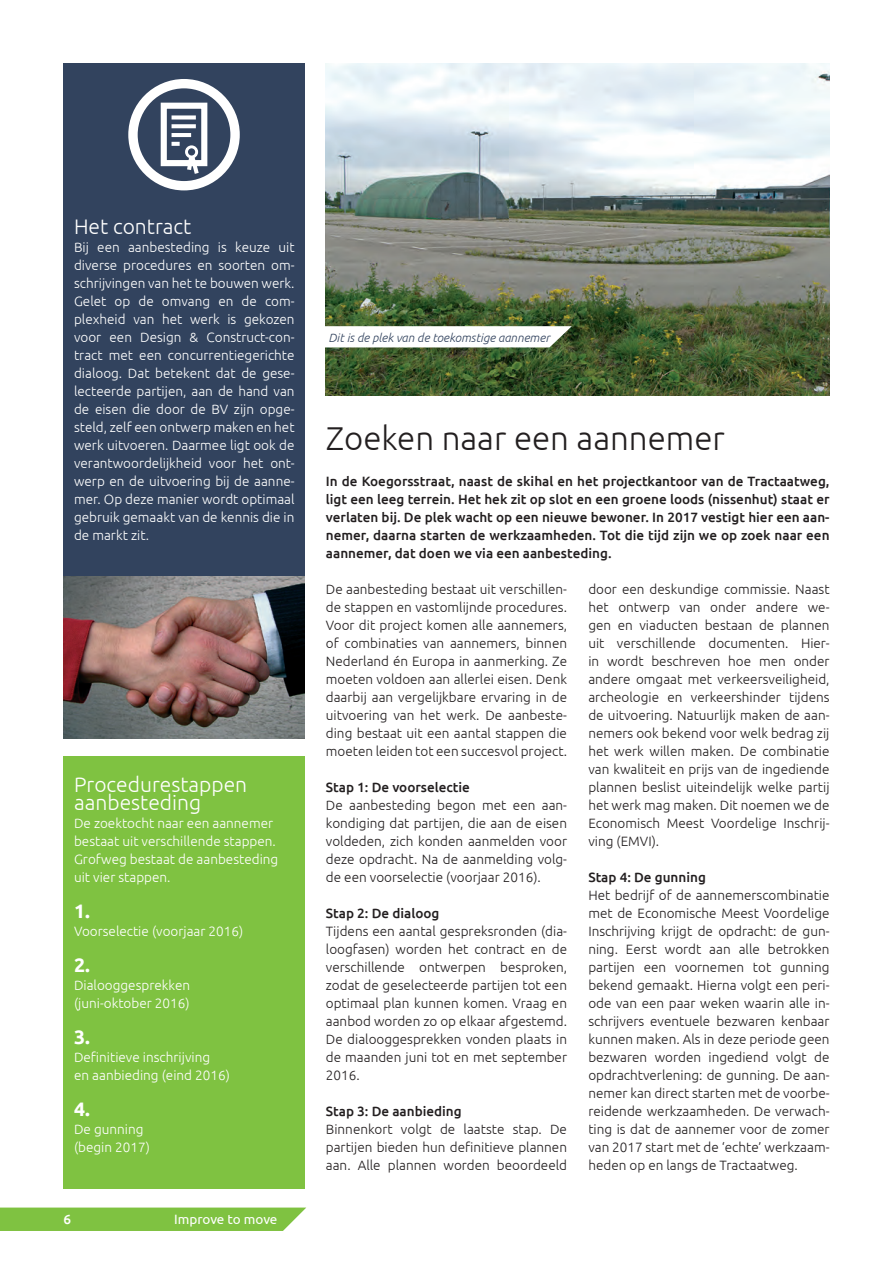
<style>
.page{position:relative;width:893px;height:1263px;background:#fff}
.page>*{position:absolute;margin:0;border:0;box-sizing:border-box;transform-origin:0 0}
.t1{font:300 33px "Ubuntu";color:#231f20}
.t2{font:300 21px/18px "Ubuntu";color:#fff}
.t3{font:700 19.5px "Ubuntu";color:#fff}
.t4{font:300 13.5px/18px "Ubuntu";color:#231f20;text-align:justify}
.t5{font:300 13.5px/18px "Ubuntu";color:#fff}
.t6{font:500 13.5px/18px "Ubuntu";color:#231f20;text-align:justify}
.t7{font:13.5px "Ubuntu";letter-spacing:-.005em;color:#fff}
.t8{font:500 13.5px "Ubuntu";color:#fff}
.t9{font:italic 300 12px "Ubuntu";color:#32435e}
</style>
<div class="page">
<svg style="left:0;top:1207px;width:306px;height:23px;background:#86c54c"></svg>
<div style="left:63px;top:63px;width:241px;height:536px;background:#32435e"></div>
<div style="left:63px;top:756px;width:241px;height:432px;background:#7fc241"></div>
<img style="left:326px;top:63px;width:503px;height:332px">
<svg style="left:325px;top:326px;width:246px;height:21px"></svg>
<img style="left:63px;top:576px;width:241px;height:162px">
<svg style="left:128px;top:79px;width:112px;height:111px"></svg>
<div style="left:185px;top:145px;width:13px;height:13px;border:3px solid #fff;border-radius:50%"></div>
<h2 class="t2" style="left:74px;top:217px;width:119px">Het contract</h2>
<p class="t5" style="left:74px;top:237px;width:222px;text-align:justify">Bij een aanbesteding is keuze uit diverse procedures en soorten om&shy;schrijvingen van het te bouwen werk.<br>Gelet op de omvang en de com&shy;plexheid van het werk is gekozen voor een Design &amp; Construct-con&shy;tract met een concurrentiegerichte dialoog. Dat betekent dat de gese&shy;lecteerde partijen, aan de hand van de eisen die door de BV zijn opge&shy;steld, zelf een ontwerp maken en het werk uitvoeren. Daarmee ligt ook de verantwoordelijkheid voor het ont&shy;werp en de uitvoering bij de aanne&shy;mer. Op deze manier wordt optimaal gebruik gemaakt van de kennis die in de markt zit.</p>
<h2 class="t2" style="left:74px;top:775px;width:174px">Procedurestappen aanbesteding</h2>
<p class="t5" style="left:74px;top:813px;width:206px">De zoektocht naar een aannemer bestaat uit verschillende stappen.<br>Grofweg bestaat de aanbesteding uit vier stappen.</p>
<h3 class="t3" style="left:74px;top:899px;width:17px">1.</h3>
<p class="t5" style="left:74px;top:921px;width:170px">Voorselectie (voorjaar 2016)</p>
<h3 class="t3" style="left:74px;top:953px;width:17px">2.</h3>
<p class="t5" style="left:74px;top:975px;width:117px">Dialooggesprekken (juni-oktober 2016)</p>
<h3 class="t3" style="left:74px;top:1025px;width:17px">3.</h3>
<p class="t5" style="left:74px;top:1047px;width:157px">Definitieve inschrijving<br>en aanbieding (eind 2016)</p>
<h3 class="t3" style="left:74px;top:1097px;width:17px">4.</h3>
<p class="t5" style="left:74px;top:1119px;width:77px">De gunning (begin 2017)</p>
<p class="t8" style="left:63px;top:1210px;width:9px">6</p>
<p class="t7" style="left:174px;top:1210px;width:105px">Improve to move</p>
<p class="t9" style="left:328px;top:330px;width:223px">Dit is de plek van de toekomstige aannemer</p>
<h1 class="t1" style="left:326px;top:418px;width:400px">Zoeken naar een aannemer</h1>
<p class="t6" style="left:326px;top:471px;width:505px">In de Koegorsstraat, naast de skihal en het projectkantoor van de Tractaatweg, ligt een leeg terrein. Het hek zit op slot en een groene loods (nissenhut) staat er verlaten bij. De plek wacht op een nieuwe bewoner. In 2017 vestigt hier een aan&shy;nemer, daarna starten de werkzaamheden. Tot die tijd zijn we op zoek naar een aannemer, dat doen we via een aanbesteding.</p>
<p class="t4" style="left:326px;top:579px;width:242px">De aanbesteding bestaat uit verschillen&shy;de stappen en vastomlijnde procedures.<br>Voor dit project komen alle aannemers, of combinaties van aannemers, binnen Nederland én Europa in aanmerking. Ze moeten voldoen aan allerlei eisen. Denk daarbij aan vergelijkbare ervaring in de uitvoering van het werk. De aanbeste&shy;ding bestaat uit een aantal stappen die moeten leiden tot een succesvol project.</p>
<p class="t6" style="left:326px;top:777px;width:145px">Stap 1: De voorselectie</p>
<p class="t4" style="left:326px;top:795px;width:242px">De aanbesteding begon met een aan&shy;kondiging dat partijen, die aan de eisen voldeden, zich konden aanmelden voor deze opdracht. Na de aanmelding volg&shy;de een voorselectie (voorjaar 2016).</p>
<p class="t6" style="left:326px;top:903px;width:115px">Stap 2: De dialoog</p>
<p class="t4" style="left:326px;top:921px;width:242px">Tijdens een aantal gespreksronden (dia&shy;loogfasen) worden het contract en de verschillende ontwerpen besproken, zodat de geselecteerde partijen tot een optimaal plan kunnen komen. Vraag en aanbod worden zo op elkaar afgestemd.<br>De dialooggesprekken vonden plaats in de maanden juni tot en met september 2016.</p>
<p class="t6" style="left:326px;top:1101px;width:137px">Stap 3: De aanbieding</p>
<p class="t4" style="left:326px;top:1119px;width:242px">Binnenkort volgt de laatste stap. De partijen bieden hun definitieve plannen aan. Alle plannen worden beoordeeld</p>
<p class="t4" style="left:588px;top:579px;width:242px">door een deskundige commissie. Naast het ontwerp van onder andere we&shy;gen en viaducten bestaan de plannen uit verschillende documenten. Hier&shy;in wordt beschreven hoe men onder andere omgaat met verkeersveiligheid, archeologie en verkeershinder tijdens de uitvoering. Natuurlijk maken de aan&shy;nemers ook bekend voor welk bedrag zij het werk willen maken. De combinatie van kwaliteit en prijs van de ingediende plannen beslist uiteindelijk welke partij het werk mag maken. Dit noemen we de Economisch Meest Voordelige Inschrij&shy;ving (EMVI).</p>
<p class="t6" style="left:588px;top:867px;width:119px">Stap 4: De gunning</p>
<p class="t4" style="left:588px;top:885px;width:242px">Het bedrijf of de aannemerscombinatie met de Economische Meest Voordelige Inschrijving krijgt de opdracht: de gun&shy;ning. Eerst wordt aan alle betrokken partijen een voornemen tot gunning bekend gemaakt. Hierna volgt een peri&shy;ode van een paar weken waarin alle in&shy;schrijvers eventuele bezwaren kenbaar kunnen maken. Als in deze periode geen bezwaren worden ingediend volgt de opdrachtverlening: de gunning. De aan&shy;nemer kan direct starten met de voorbe&shy;reidende werkzaamheden. De verwach&shy;ting is dat de aannemer voor de zomer van 2017 start met de ‘echte’ werkzaam&shy;heden op en langs de Tractaatweg.</p>
</div>
